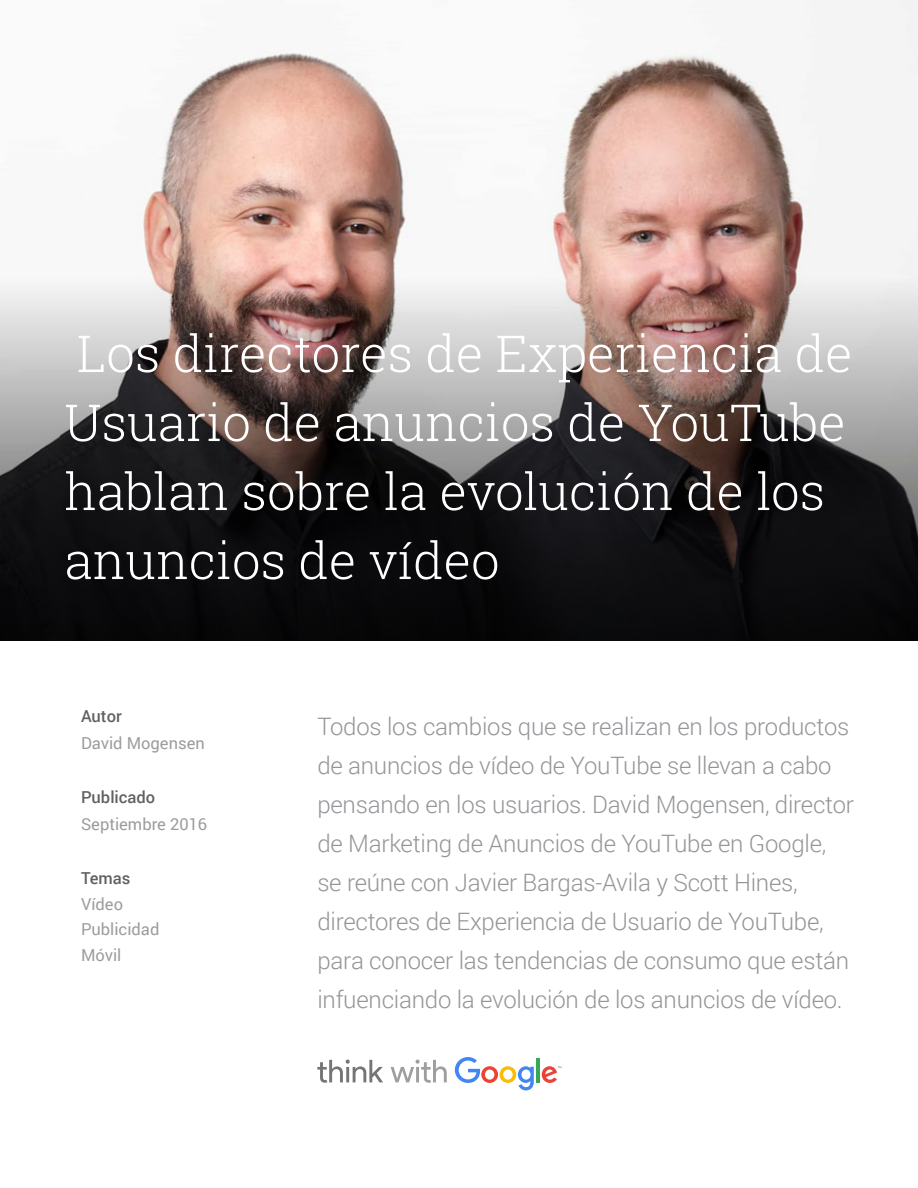
<style>
.page{position:relative;width:918px;height:1188px;background:#fff}
.page>*{position:absolute;margin:0;border:0;box-sizing:border-box;transform-origin:0 0}
.t1{font:300 51px/69px "Roboto Slab";color:#fff}
.t2{font:300 24px/39px "Roboto";letter-spacing:-.01em;color:#939598}
.t3{font:16.5px/25.5px "Roboto";color:#9c9c9c}
.t4{font:500 16.5px "Roboto";color:#616162}
</style>
<div class="page">
<img style="left:137px;top:0;width:781px;height:277px">
<svg style="left:317px;top:1060px;width:66px;height:23px"></svg>
<svg style="left:391px;top:1060px;width:56px;height:23px"></svg>
<svg style="left:455px;top:1057px;width:79px;height:33px"></svg>
<hr style="left:536px;top:1058px;width:4px;height:24px;background:#34a853">
<svg style="left:542px;top:1066px;width:19px;height:17px"></svg>
<svg style="left:0;top:277px;width:918px;height:364px;background:#524b4b"></svg>
<h1 class="t1" style="left:64px;top:318px;width:789px">Los directores de Experiencia de<br>Usuario de anuncios de YouTube hablan sobre la evolución de los anuncios de vídeo</h1>
<p class="t4" style="left:81px;top:705px;width:42px">Autor</p>
<p class="t3" style="left:81px;top:730px;width:125px">David Mogensen</p>
<p class="t4" style="left:81px;top:786px;width:76px">Publicado</p>
<p class="t3" style="left:81px;top:811px;width:128px">Septiembre 2016</p>
<p class="t4" style="left:81px;top:867px;width:51px">Temas</p>
<p class="t3" style="left:81px;top:890px;width:80px">Vídeo<br>Publicidad<br>Móvil</p>
<p class="t2" style="left:317px;top:706px;width:538px">Todos los cambios que se realizan en los productos de anuncios de vídeo de YouTube se llevan a cabo pensando en los usuarios. David Mogensen, director de Marketing de Anuncios de YouTube en Google, se reúne con Javier Bargas-Avila y Scott Hines, directores de Experiencia de Usuario de YouTube, para conocer las tendencias de consumo que están infuenciando la evolución de los anuncios de vídeo.</p>
</div>
